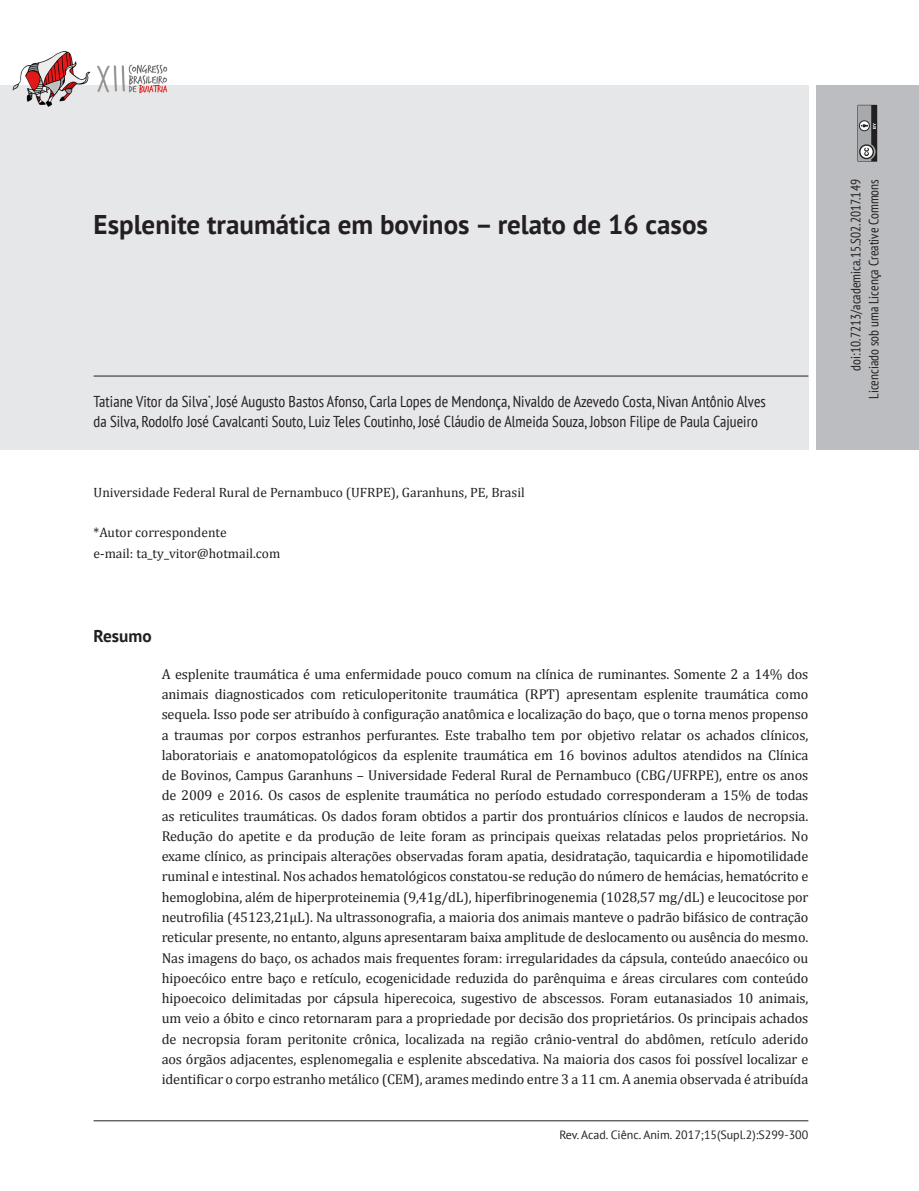
<style>
.page{position:relative;width:919px;height:1191px;background:#fff}
.page>*{position:absolute;margin:0;border:0;box-sizing:border-box;transform-origin:0 0}
.Título_Artigo{font:700 27px "PT Sans";color:#231f20}
.t1{font:700 17.25px "PT Sans";color:#231f20}
.Nomes_-_Autores{font:condensed 15.75px/20.2px "PT Sans";color:#231f20}
.Texto_-_Resumo{font:14.25px/20.2px "Cambria";letter-spacing:-.01em;color:#231f20;text-align:justify}
.Corpo_de_texto_-_Rec{font:13.5px "Cambria";color:#231f20}
.t2{font:condensed 13.5px/18px "PT Sans";color:#231f20;text-align:right}
.Rodapé{font:12px "PT Sans";color:#231f20}
</style>
<div class="page">
<hr style="left:94px;top:1120px;width:714px;height:1px;background:#231f20">
<div style="left:0;top:85px;width:808px;height:365px;background:#e6e7e9"></div>
<div style="left:816px;top:85px;width:102px;height:365px;background:#bcbdc0"></div>
<svg style="left:857px;top:105px;width:20px;height:57px"></svg>
<img style="left:12px;top:51px;width:156px;height:56px">
<hr style="left:94px;top:376px;width:714px;height:1px;background:#231f20">
<p class="Título_Artigo" style="left:94px;top:206px;width:615px">Esplenite traumática em bovinos – relato de 16 casos</p>
<p class="Nomes_-_Autores" style="left:94px;top:391px;width:673px">Tatiane Vitor da Silva<sup>*</sup>, José Augusto Bastos Afonso, Carla Lopes de Mendonça, Nivaldo de Azevedo Costa, Nivan Antônio Alves da Silva, Rodolfo José Cavalcanti Souto, Luiz Teles Coutinho, José Cláudio de Almeida Souza, Jobson Filipe de Paula Cajueiro</p>
<p class="Corpo_de_texto_-_Rec" style="left:94px;top:484px;width:432px">Universidade Federal Rural de Pernambuco (UFRPE), Garanhuns, PE, Brasil</p>
<p class="Corpo_de_texto_-_Rec" style="left:94px;top:524px;width:134px">*Autor correspondente</p>
<p class="Corpo_de_texto_-_Rec" style="left:94px;top:545px;width:188px">e-mail: ta_ty_vitor@hotmail.com</p>
<p class="t1" style="left:94px;top:624px;width:60px">Resumo</p>
<p class="Texto_-_Resumo" style="left:162px;top:664px;width:648px">A esplenite traumática é uma enfermidade pouco comum na clínica de ruminantes. Somente 2 a 14% dos animais diagnosticados com reticuloperitonite traumática (RPT) apresentam esplenite traumática como sequela. Isso pode ser atribuído à configuração anatômica e localização do baço, que o torna menos propenso a traumas por corpos estranhos perfurantes. Este trabalho tem por objetivo relatar os achados clínicos, laboratoriais e anatomopatológicos da esplenite traumática em 16 bovinos adultos atendidos na Clínica de Bovinos, Campus Garanhuns – Universidade Federal Rural de Pernambuco (CBG/UFRPE), entre os anos de 2009 e 2016. Os casos de esplenite traumática no período estudado corresponderam a 15% de todas as reticulites traumáticas. Os dados foram obtidos a partir dos prontuários clínicos e laudos de necropsia.<br>Redução do apetite e da produção de leite foram as principais queixas relatadas pelos proprietários. No exame clínico, as principais alterações observadas foram apatia, desidratação, taquicardia e hipomotilidade ruminal e intestinal. Nos achados hematológicos constatou-se redução do número de hemácias, hematócrito e hemoglobina, além de hiperproteinemia (9,41g/dL), hiperfibrinogenemia (1028,57 mg/dL) e leucocitose por neutrofilia (45123,21µL). Na ultrassonografia, a maioria dos animais manteve o padrão bifásico de contração reticular presente, no entanto, alguns apresentaram baixa amplitude de deslocamento ou ausência do mesmo.<br>Nas imagens do baço, os achados mais frequentes foram: irregularidades da cápsula, conteúdo anaecóico ou hipoecóico entre baço e retículo, ecogenicidade reduzida do parênquima e áreas circulares com conteúdo hipoecoico delimitadas por cápsula hiperecoica, sugestivo de abscessos. Foram eutanasiados 10 animais, um veio a óbito e cinco retornaram para a propriedade por decisão dos proprietários. Os principais achados de necropsia foram peritonite crônica, localizada na região crânio-ventral do abdômen, retículo aderido aos órgãos adjacentes, esplenomegalia e esplenite abscedativa. Na maioria dos casos foi possível localizar e identificar o corpo estranho metálico (CEM), arames medindo entre 3 a 11 cm. A anemia observada é atribuída</p>
<p class="Rodapé" style="left:559px;top:1126px;width:250px">Rev. Acad. Ciênc. Anim. 2017;15(Supl.2):S299-300</p>
<p class="t2" style="left:846px;top:399px;width:221px;rotate:-90deg">doi:10.7213/academica.15.S02.2017.149<br>Licenciado sob uma Licença Creative Commons</p>
</div>
